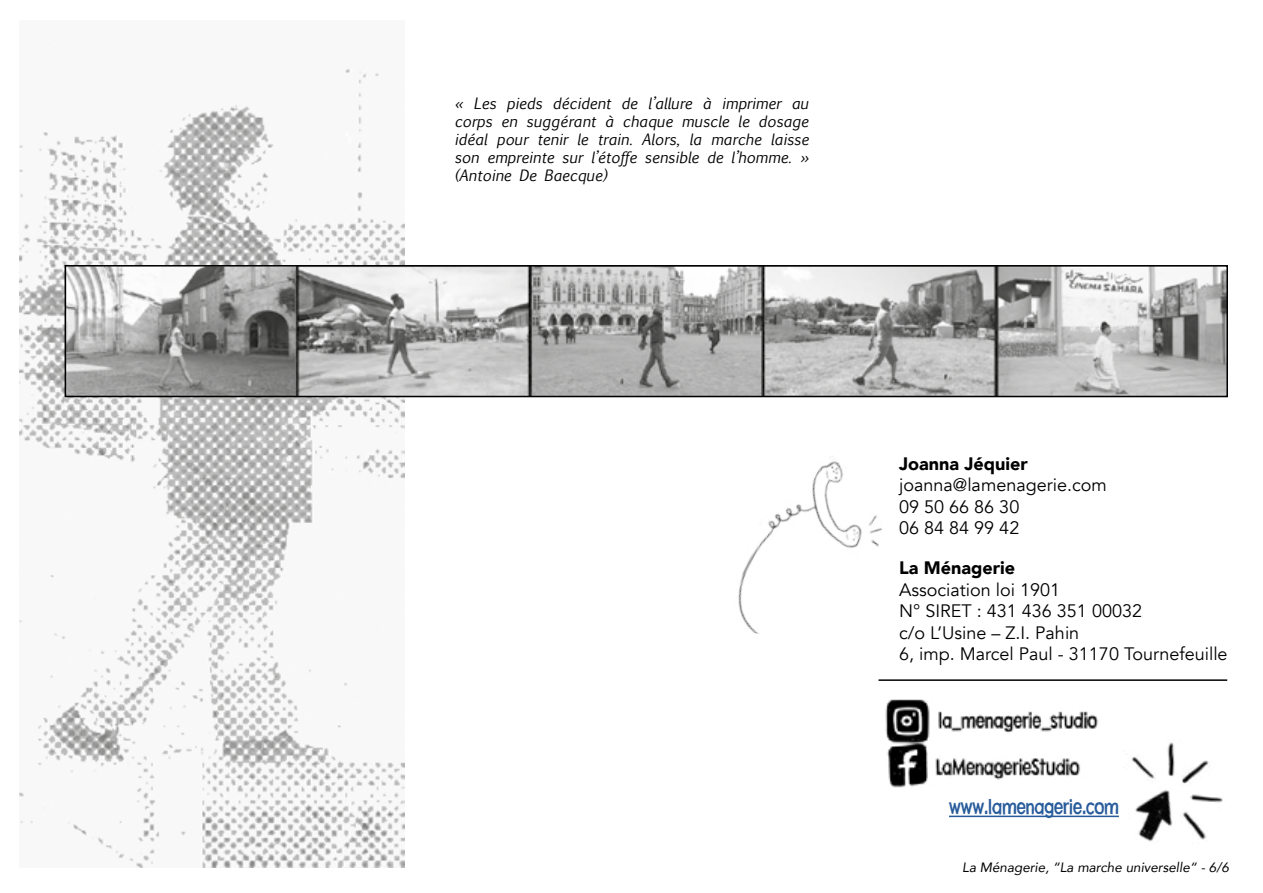
<style>
.page{position:relative;width:1263px;height:893px;background:#fff}
.page>*{position:absolute;margin:0;border:0;box-sizing:border-box;transform-origin:0 0}
.t1{font:21px "Flea Market Finds";color:#275b9b}
.t2{font:18px/21.6px "Avenir";color:#000}
.t3{font:900 18px "Avenir";color:#000}
.t4{font:italic 15px/18px "Euphemia UCAS";color:#000;text-align:justify}
.t5{font:italic 13.5px "Avenir";color:#000}
</style>
<div class="page">
<img style="left:19px;top:68px;width:386px;height:799px">
<hr style="left:878px;top:679px;width:349px;height:2px;background:#000">
<img style="left:738px;top:456px;width:144px;height:178px">
<img style="left:885px;top:699px;width:213px;height:89px">
<hr style="left:949px;top:816px;width:170px;height:1px;background:#275b9b">
<img style="left:1131px;top:742px;width:92px;height:98px">
<img style="left:1131px;top:780px;width:63px;height:62px">
<img style="left:68px;top:268px;width:1157px;height:126px">
<div style="left:65px;top:265px;width:1163px;height:132px;border:2px solid #000"></div>
<p class="t4" style="left:454px;top:95px;width:356px">« Les pieds décident de l’allure à imprimer au corps en suggérant à chaque muscle le dosage idéal pour tenir le train. Alors, la marche laisse son empreinte sur l’étoffe sensible de l’homme. » (Antoine De Baecque)</p>
<p class="t3" style="left:899px;top:448px;width:130px">Joanna Jéquier</p>
<p class="t2" style="left:899px;top:474px;width:209px">joanna@lamenagerie.com<br>09 50 66 86 30<br>06 84 84 99 42</p>
<p class="t3" style="left:899px;top:552px;width:117px">La Ménagerie</p>
<p class="t2" style="left:899px;top:579px;width:330px">Association loi 1901<br>N° SIRET : 431 436 351 00032<br>c/o L’Usine – Z.I. Pahin<br>6, imp. Marcel Paul - 31170 Tournefeuille</p>
<h1 class="t1" style="left:949px;top:793px;width:171px">www.lamenagerie.com</h1>
<p class="t5" style="left:962px;top:859px;width:268px">La Ménagerie, “La marche universelle“ - 6/6</p>
</div>
